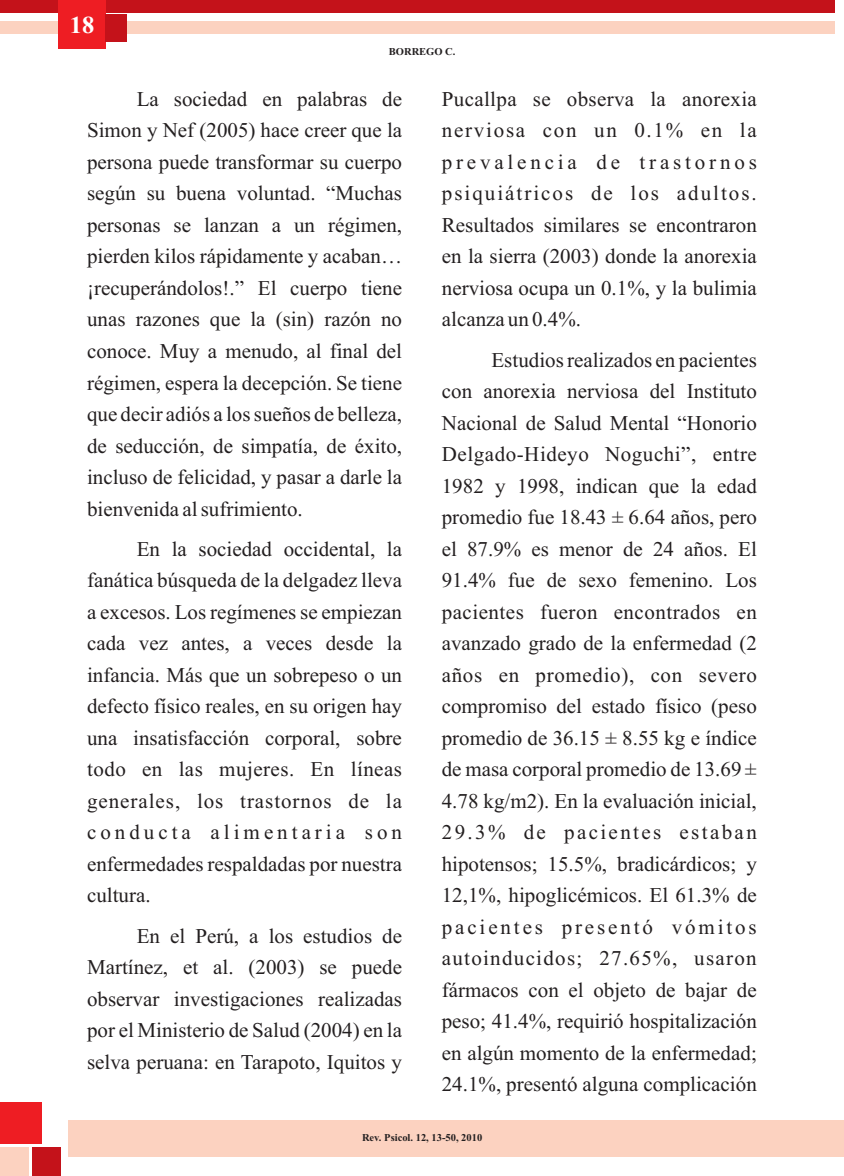
<style>
.page{position:relative;width:844px;height:1176px;background:#fff}
.page>*{position:absolute;margin:0;border:0;box-sizing:border-box;transform-origin:0 0}
.t1{font:700 24.5px "Times New Roman";color:#fff}
.t2{font:21px/31.5px "Times New Roman";color:#231f20;text-align:justify}
.t3{font:700 10.5px "Times New Roman";color:#231f20}
</style>
<div class="page">
<div style="left:68px;top:1120px;width:775px;height:37px;background:#fcd2c0"></div>
<div style="left:0;top:1147px;width:29px;height:29px;background:#fcd2c0"></div>
<div style="left:0;top:1101px;width:41px;height:42px;background:#ee1d23"></div>
<div style="left:32px;top:1147px;width:28px;height:29px;background:#c4121a"></div>
<div style="left:0;top:0;width:833px;height:13px;background:#c4121a"></div>
<div style="left:0;top:21px;width:833px;height:13px;background:#fcd2c0"></div>
<div style="left:58px;top:0;width:47px;height:49px;background:#ee1d23"></div>
<div style="left:105px;top:15px;width:22px;height:27px;background:#c4121a"></div>
<p class="t1" style="left:70px;top:16px;width:26px">18</p>
<p class="t3" style="left:389px;top:48px;width:68px">BORREGO C.</p>
<p class="t2" style="left:87px;top:85px;width:316px;text-indent:50px">La sociedad en palabras de Simon y Nef (2005) hace creer que la persona puede transformar su cuerpo según su buena voluntad. “Muchas personas se lanzan a un régimen, pierden kilos rápidamente y acaban… ¡recuperándolos!.” El cuerpo tiene unas razones que la (sin) razón no conoce. Muy a menudo, al final del régimen, espera la decepción. Se tiene que decir adiós a los sueños de belleza, de seducción, de simpatía, de éxito, incluso de felicidad, y pasar a darle la bienvenida al sufrimiento.</p>
<p class="t2" style="left:87px;top:535px;width:316px;text-indent:50px">En la sociedad occidental, la fanática búsqueda de la delgadez lleva a excesos. Los regímenes se empiezan cada vez antes, a veces desde la infancia. Más que un sobrepeso o un defecto físico reales, en su origen hay una insatisfacción corporal, sobre todo en las mujeres. En líneas generales, los trastornos de la conducta alimentaria son enfermedades respaldadas por nuestra cultura.</p>
<p class="t2" style="left:87px;top:922px;width:316px;text-indent:50px">En el Perú, a los estudios de Martínez, et al. (2003) se puede observar investigaciones realizadas por el Ministerio de Salud (2004) en la selva peruana: en Tarapoto, Iquitos y</p>
<p class="t2" style="left:441px;top:85px;width:316px">Pucallpa se observa la anorexia nerviosa con un 0.1% en la prevalencia de trastornos psiquiátricos de los adultos.<br>Resultados similares se encontraron en la sierra (2003) donde la anorexia nerviosa ocupa un 0.1%, y la bulimia alcanza un 0.4%.</p>
<p class="t2" style="left:441px;top:346px;width:316px;text-indent:50px">Estudios realizados en pacientes con anorexia nerviosa del Instituto Nacional de Salud Mental “Honorio Delgado-Hideyo Noguchi”, entre 1982 y 1998, indican que la edad promedio fue 18.43 ± 6.64 años, pero el 87.9% es menor de 24 años. El 91.4% fue de sexo femenino. Los pacientes fueron encontrados en avanzado grado de la enfermedad (2 años en promedio), con severo compromiso del estado físico (peso promedio de 36.15 ± 8.55 kg e índice de masa corporal promedio de 13.69 ± 4.78 kg/m2). En la evaluación inicial, 29.3% de pacientes estaban hipotensos; 15.5%, bradicárdicos; y 12,1%, hipoglicémicos. El 61.3% de pacientes presentó vómitos autoinducidos; 27.65%, usaron fármacos con el objeto de bajar de peso; 41.4%, requirió hospitalización en algún momento de la enfermedad; 24.1%, presentó alguna complicación</p>
<p class="t3" style="left:362px;top:1134px;width:122px">Rev. Psicol. 12, 13-50, 2010</p>
</div>
